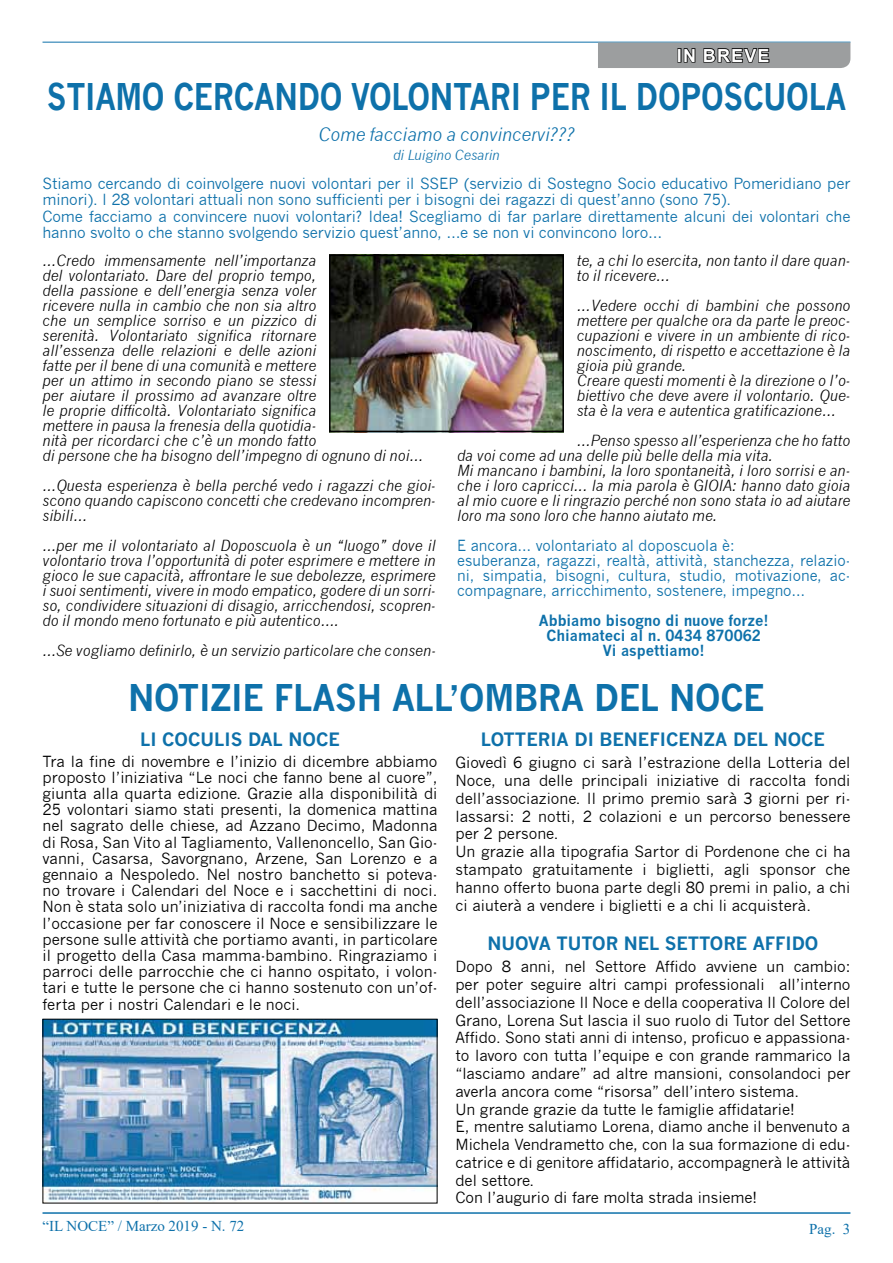
<style>
.page{position:relative;width:893px;height:1263px;background:#fff}
.page>*{position:absolute;margin:0;border:0;box-sizing:border-box;transform-origin:0 0}
.t1{font:700 36px "News Gothic";letter-spacing:-.01em;color:#0e71aa;scale:.84 1}
.t2{font:700 36px "News Gothic";letter-spacing:-.01em;color:#0e71aa;scale:.94 1}
.t3{font:700 18px "News Gothic";color:#0e71aa}
.t4{font:italic 18px "News Gothic";letter-spacing:-.01em;color:#0e71aa}
.t5{font:700 18px "Arial";letter-spacing:.065em;color:#fff}
.t6{font:15px/17.7px "News Gothic";letter-spacing:-.005em;color:#000}
.t7{font:italic 15px/15px "News Gothic";color:#000}
.t8{font:15px/16.5px "News Gothic";letter-spacing:-.01em;color:#0e71aa}
.t9{font:700 15px/15px "News Gothic";color:#0e71aa;text-align:center}
.t10{font:15px "Times New Roman";color:#0e71aa}
.t11{font:italic 13.5px "News Gothic";letter-spacing:-.01em;color:#0e71aa}
</style>
<div class="page">
<hr style="left:43px;top:42px;width:807px;height:1px;background:#0e71aa">
<hr style="left:43px;top:1212px;width:807px;height:2px;background:#0e71aa">
<svg style="left:598px;top:43px;width:252px;height:25px;background:#8b8c8d"></svg>
<img style="left:332px;top:258px;width:229px;height:171px">
<div style="left:329px;top:255px;width:235px;height:177px;border:2px solid #000"></div>
<img style="left:45px;top:1021px;width:390px;height:180px">
<div style="left:43px;top:1019px;width:394px;height:184px;border:1px solid #000"></div>
<p class="t5" style="left:677px;top:43px;width:92px">IN BREVE</p>
<h1 class="t1" style="left:47px;top:75px;width:176px">STIAMOCERC</h1>
<h1 class="t1" style="left:254px;top:75px;width:51px">ANDO</h1>
<h1 class="t1" style="left:351px;top:75px;width:25px">VOLONT</h1>
<h1 class="t1" style="left:470px;top:75px;width:301px">ARI PER IL DOPOSCUOL</h1>
<h1 class="t1" style="left:826px;top:75px;width:26px">A</h1>
<p class="t4" style="left:318px;top:124px;width:258px">Come facciamo a convincervi???</p>
<p class="t11" style="left:393px;top:147px;width:108px">di Luigino Cesarin</p>
<p class="t8" style="left:43px;top:175px;width:809px">Stiamo cercando di coinvolgere nuovi volontari per il SSEP (servizio di Sostegno Socio educativo Pomeridiano per minori). I 28 volontari attuali non sono sufficienti per i bisogni dei ragazzi di quest’anno (sono 75).<br>Come facciamo a convincere nuovi volontari? Idea! Scegliamo di far parlare direttamente alcuni dei volontari che hanno svolto o che stanno svolgendo servizio quest’anno, …e se non vi convincono loro…</p>
<p class="t7" style="left:43px;top:253px;width:382px">…Credo immensamente nell’importanza<br>del volontariato. Dare del proprio tempo,<br>della passione e dell’energia senza voler<br>ricevere nulla in cambio che non sia altro<br>che un semplice sorriso e un pizzico di<br>serenità. Volontariato significa ritornare<br>all’essenza delle relazioni e delle azioni<br>fatte per il bene di una comunità e mettere<br>per un attimo in secondo piano se stessi<br>per aiutare il prossimo ad avanzare oltre<br>le proprie difficoltà. Volontariato significa<br>mettere in pausa la frenesia della quotidia-<br>nità per ricordarci che c’è un mondo fatto<br>di persone che ha bisogno dell’impegno di ognuno di noi…</p>
<p class="t7" style="left:43px;top:478px;width:395px;text-align:justify">…Questa esperienza è bella perché vedo i ragazzi che gioi&shy;scono quando capiscono concetti che credevano incompren&shy;sibili…</p>
<p class="t7" style="left:43px;top:538px;width:395px;text-align:justify">…per me il volontariato al Doposcuola è un “luogo” dove il volontario trova l’opportunità di poter esprimere e mettere in gioco le sue capacità, affrontare le sue debolezze, esprimere i suoi sentimenti, vivere in modo empatico, godere di un sorri&shy;so, condividere situazioni di disagio, arricchendosi, scopren&shy;do il mondo meno fortunato e più autentico….</p>
<p class="t7" style="left:43px;top:643px;width:395px">…Se vogliamo definirlo, è un servizio particolare che consen-</p>
<p class="t7" style="left:577px;top:253px;width:275px">te, a chi lo esercita, non tanto il dare quan&shy;to il ricevere…</p>
<p class="t7" style="left:577px;top:298px;width:275px">…Vedere occhi di bambini che possono mettere per qualche ora da parte le preoc&shy;cupazioni e vivere in un ambiente di rico&shy;noscimento, di rispetto e accettazione è la gioia più grande.<br>Creare questi momenti è la direzione o l’o&shy;biettivo che deve avere il volontario. Que&shy;sta è la vera e autentica gratificazione…</p>
<p class="t7" style="left:457px;top:433px;width:395px;text-indent:120px">…Penso spesso all’esperienza che ho fatto da voi come ad una delle più belle della mia vita.<br>Mi mancano i bambini, la loro spontaneità, i loro sorrisi e an&shy;che i loro capricci... la mia parola è GIOIA: hanno dato gioia al mio cuore e li ringrazio perché non sono stata io ad aiutare loro ma sono loro che hanno aiutato me.</p>
<p class="t8" style="left:457px;top:538px;width:395px;line-height:15px">E ancora… volontariato al doposcuola è:<br>esuberanza, ragazzi, realtà, attività, stanchezza, relazio&shy;ni, simpatia, bisogni, cultura, studio, motivazione, ac&shy;compagnare, arricchimento, sostenere, impegno…</p>
<p class="t9" style="left:539px;top:613px;width:231px">ABBIAMO BISOGNO DI NUOVE FORZE!<br>CHIAMATECI AL N. 0434 870062<br>VI ASPETTIAMO!</p>
<h1 class="t2" style="left:128px;top:676px;width:679px">NOTIZIE FLASH ALL’OMBRA DEL NOCE</h1>
<p class="t3" style="left:140px;top:729px;width:201px">LI COCULIS DAL NOCE</p>
<p class="t6" style="left:43px;top:753px;width:396px;line-height:16.2px;text-align:justify">Tra la fine di novembre e l’inizio di dicembre abbiamo proposto l’iniziativa “Le noci che fanno bene al cuore”, giunta alla quarta edizione. Grazie alla disponibilità di 25 volontari siamo stati presenti, la domenica mattina nel sagrato delle chiese, ad Azzano Decimo, Madonna di Rosa, San Vito al Tagliamento, Vallenoncello, San Gio&shy;vanni, Casarsa, Savorgnano, Arzene, San Lorenzo e a gennaio a Nespoledo. Nel nostro banchetto si poteva&shy;no trovare i Calendari del Noce e i sacchettini di noci.<br>Non è stata solo un’iniziativa di raccolta fondi ma anche l’occasione per far conoscere il Noce e sensibilizzare le persone sulle attività che portiamo avanti, in particolare il progetto della Casa mamma-bambino. Ringraziamo i parroci delle parrocchie che ci hanno ospitato, i volon&shy;tari e tutte le persone che ci hanno sostenuto con un’of&shy;ferta per i nostri Calendari e le noci.</p>
<p class="t3" style="left:481px;top:729px;width:346px">LOTTERIA DI BENEFICENZA DEL NOCE</p>
<p class="t6" style="left:455px;top:754px;width:396px">Giovedì 6 giugno ci sarà l’estrazione della Lotteria del Noce, una delle principali iniziative di raccolta fondi dell’associazione. Il primo premio sarà 3 giorni per ri&shy;lassarsi: 2 notti, 2 colazioni e un percorso benessere per 2 persone.<br>Un grazie alla tipografia Sartor di Pordenone che ci ha stampato gratuitamente i biglietti, agli sponsor che hanno offerto buona parte degli 80 premi in palio, a chi ci aiuterà a vendere i biglietti e a chi li acquisterà.</p>
<p class="t3" style="left:487px;top:933px;width:14px">NUOV</p>
<p class="t3" style="left:539px;top:933px;width:31px">A TUTOR</p>
<p class="t3" style="left:624px;top:933px;width:13px">NEL</p>
<p class="t3" style="left:665px;top:933px;width:13px">SETTORE</p>
<p class="t3" style="left:753px;top:933px;width:24px">AFFIDO</p>
<p class="t6" style="left:455px;top:958px;width:396px">Dopo 8 anni, nel Settore Affido avviene un cambio: per poter seguire altri campi professionali all’interno dell’associazione Il Noce e della cooperativa Il Colore del Grano, Lorena Sut lascia il suo ruolo di Tutor del Settore Affido. Sono stati anni di intenso, proficuo e appassiona&shy;to lavoro con tutta l’equipe e con grande rammarico la “lasciamo andare” ad altre mansioni, consolandoci per averla ancora come “risorsa” dell’intero sistema.<br>Un grande grazie da tutte le famiglie affidatarie!<br>E, mentre salutiamo Lorena, diamo anche il benvenuto a Michela Vendrametto che, con la sua formazione di edu&shy;catrice e di genitore affidatario, accompagnerà le attività del settore.<br>Con l’augurio di fare molta strada insieme!</p>
<p class="t10" style="left:43px;top:1215px;width:203px">“IL NOCE” / Marzo 2019 - N. 72</p>
<p class="t10" style="left:809px;top:1218px;width:43px">Pag. 3</p>
</div>
